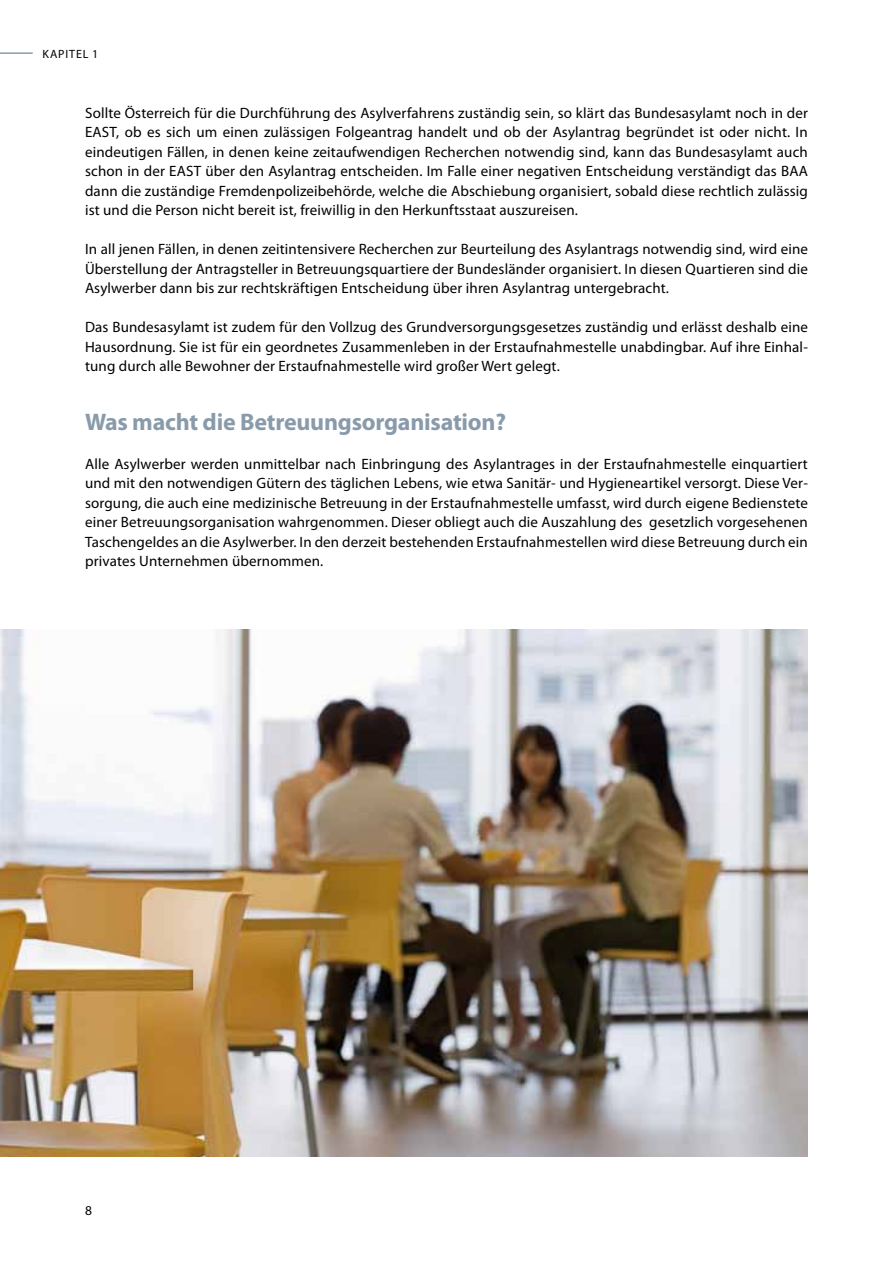
<style>
.page{position:relative;width:893px;height:1263px;background:#fff}
.page>*{position:absolute;margin:0;border:0;box-sizing:border-box;transform-origin:0 0}
.t1{font:700 24px "Myriad Pro";letter-spacing:-.01em;color:#899baa}
.t2{font:15px/19.5px "Myriad Pro";letter-spacing:.01em;color:#000;text-align:justify}
.t3{font:13.5px "Myriad Pro";color:#000}
.t4{font:12px "Myriad Pro";color:#000}
</style>
<div class="page">
<hr style="left:0;top:52px;width:33px;height:2px;background:#899baa">
<img style="left:0;top:630px;width:808px;height:527px">
<p class="t4" style="left:43px;top:46px;width:15px">Kapitel</p>
<p class="t4" style="left:92px;top:46px;width:8px">1</p>
<p class="t2" style="left:85px;top:103px;width:724px">Sollte Österreich für die Durchführung des Asylverfahrens zuständig sein, so klärt das Bundesasylamt noch in der EAST, ob es sich um einen zulässigen Folgeantrag handelt und ob der Asylantrag begründet ist oder nicht. In eindeutigen Fällen, in denen keine zeitaufwendigen Recherchen notwendig sind, kann das Bundesasylamt auch schon in der EAST über den Asylantrag entscheiden. Im Falle einer negativen Entscheidung verständigt das BAA dann die zuständige Fremdenpolizeibehörde, welche die Abschiebung organisiert, sobald diese rechtlich zulässig ist und die Person nicht bereit ist, freiwillig in den Herkunftsstaat auszureisen.</p>
<p class="t2" style="left:85px;top:239px;width:724px">In all jenen Fällen, in denen zeitintensivere Recherchen zur Beurteilung des Asylantrags notwendig sind, wird eine Überstellung der Antragsteller in Betreuungsquartiere der Bundesländer organisiert. In diesen Quartieren sind die Asylwerber dann bis zur rechtskräftigen Entscheidung über ihren Asylantrag untergebracht.</p>
<p class="t2" style="left:85px;top:317px;width:724px">Das Bundesasylamt ist zudem für den Vollzug des Grundversorgungsgesetzes zuständig und erlässt deshalb eine Hausordnung. Sie ist für ein geordnetes Zusammenleben in der Erstaufnahmestelle unabdingbar. Auf ihre Einhal&shy;tung durch alle Bewohner der Erstaufnahmestelle wird großer Wert gelegt.</p>
<h1 class="t1" style="left:85px;top:406px;width:422px">Was macht die Betreuungsorganisation?</h1>
<p class="t2" style="left:85px;top:454px;width:724px">Alle Asylwerber werden unmittelbar nach Einbringung des Asylantrages in der Erstaufnahmestelle einquartiert und mit den notwendigen Gütern des täglichen Lebens, wie etwa Sanitär- und Hygieneartikel versorgt. Diese Ver&shy;sorgung, die auch eine medizinische Betreuung in der Erstaufnahmestelle umfasst, wird durch eigene Bedienstete einer Betreuungsorganisation wahrgenommen. Dieser obliegt auch die Auszahlung des gesetzlich vorgesehenen Taschengeldes an die Asylwerber. In den derzeit bestehenden Erstaufnahmestellen wird diese Betreuung durch ein privates Unternehmen übernommen.</p>
<p class="t3" style="left:85px;top:1202px;width:8px">8</p>
</div>
